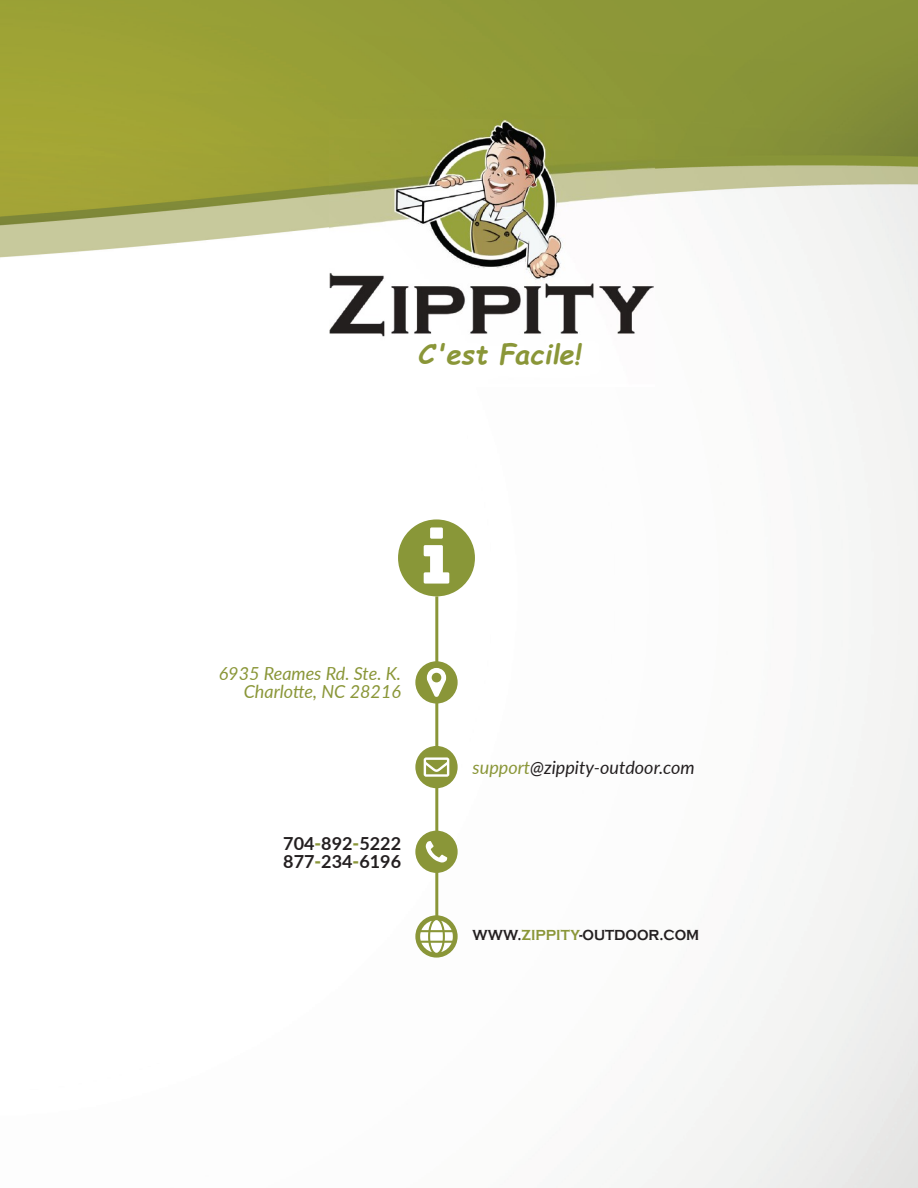
<style>
.page{position:relative;width:918px;height:1188px;background:#fff}
.page>*{position:absolute;margin:0;border:0;box-sizing:border-box;transform-origin:0 0}
.t1{font:italic 700 27px "Comic Sans MS";color:#8a9638}
.cover_p{font:italic 18px/18px "Lato";color:#8a9638;text-align:right}
.cover_p-2{font:italic 18px "Lato";color:#231f20}
.cover_p-3{font:700 18px "Lato";color:#231f20}
.page_web{font:700 15px "Copperplate Gothic";color:#231f20;scale:.9 1}
.s1{font-weight:900;color:#8a9638}
.s2{color:#8a9638}
</style>
<div class="page">
<img style="left:0;top:0;width:918px;height:1188px">
<svg style="left:398px;top:519px;width:77px;height:77px"></svg>
<hr style="left:435px;top:596px;width:3px;height:344px;background:#8a9638">
<div style="left:415px;top:661px;width:43px;height:43px;background:#8a9638;border-radius:50%"></div>
<svg style="left:427px;top:668px;width:19px;height:29px"></svg>
<div style="left:415px;top:746px;width:43px;height:42px;background:#8a9638;border-radius:50%"></div>
<svg style="left:424px;top:757px;width:25px;height:20px"></svg>
<div style="left:415px;top:831px;width:43px;height:42px;background:#8a9638;border-radius:50%"></div>
<svg style="left:426px;top:841px;width:21px;height:21px"></svg>
<svg style="left:415px;top:915px;width:43px;height:43px"></svg>
<svg style="left:420px;top:920px;width:33px;height:33px"></svg>
<img style="left:330px;top:120px;width:324px;height:266px">
<h1 class="t1" style="left:418px;top:334px;width:164px">C'est Facile!</h1>
<p class="cover_p" style="left:219px;top:663px;width:184px">6935 Reames Rd. Ste. K.<br>Charlotte, NC 28216</p>
<p class="cover_p-3" style="left:283px;top:830px;width:119px">704<span class="s1">-</span>892<span class="s1">-</span>5222</p>
<p class="cover_p-3" style="left:283px;top:848px;width:119px">877<span class="s1">-</span>234<span class="s1">-</span>6196</p>
<p class="cover_p-2" style="left:473px;top:755px;width:224px"><span class="s2">support</span>@zippity-outdoor.com</p>
<p class="page_web" style="left:473px;top:927px;width:253px">WWW.<span class="s2">ZIPPITY</span>-OUTDOOR.COM</p>
</div>
